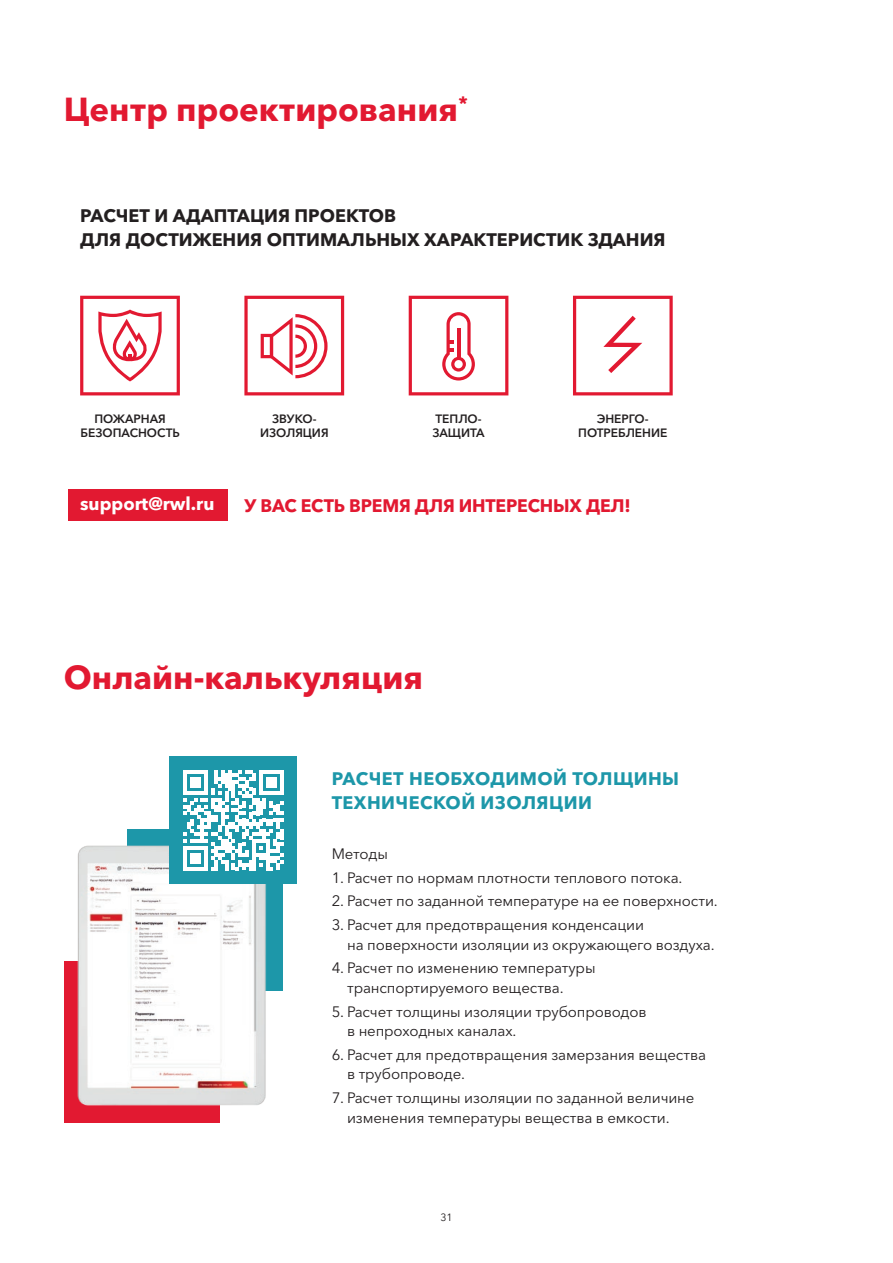
<style>
.page{position:relative;width:893px;height:1263px;background:#fff}
.page>*{position:absolute;margin:0;border:0;box-sizing:border-box;transform-origin:0 0}
.t1{font:700 33px "Avenir Next Cyr";color:#e21931}
.t2{font:700 18px/24px "Avenir Next Cyr";color:#231f20}
.t3{font:700 18px/24px "Avenir Next Cyr";letter-spacing:.025em;color:#1d97a9}
.t4{font:700 18px "Avenir Next Cyr";letter-spacing:-.01em;color:#e21931}
.t5{font:700 18px "Avenir Next Cyr";color:#fff}
.t6{font:15px/19.5px "Avenir Next Cyr";letter-spacing:-.01em;color:#231f20}
.t7{font:600 12px/14.4px "Avenir Next Cyr";color:#231f20;text-align:center}
.t8{font:10.5px "Avenir Next Cyr";color:#231f20}
</style>
<div class="page">
<div style="left:68px;top:489px;width:159px;height:32px;background:#e21931"></div>
<div style="left:128px;top:829px;width:155px;height:162px;background:#1d97a9"></div>
<img style="left:64px;top:841px;width:202px;height:279px">
<svg style="left:80px;top:296px;width:100px;height:99px"></svg>
<svg style="left:244px;top:296px;width:100px;height:99px"></svg>
<svg style="left:409px;top:296px;width:99px;height:99px"></svg>
<svg style="left:573px;top:296px;width:100px;height:99px"></svg>
<div style="left:170px;top:756px;width:127px;height:128px;background:#1d97a9"></div>
<svg style="left:183px;top:770px;width:100px;height:100px"></svg>
<h1 class="t1" style="left:64px;top:89px;width:405px">Центр проектирования<sup>*</sup></h1>
<p class="t2" style="left:80px;top:203px;width:587px">РАСЧЕТ И АДАПТАЦИЯ ПРОЕКТОВ<br>ДЛЯ ДОСТИЖЕНИЯ ОПТИМАЛЬНЫХ ХАРАКТЕРИСТИК ЗДАНИЯ</p>
<p class="t7" style="left:80px;top:411px;width:101px">ПОЖАРНАЯ<br>БЕЗОПАСНОСТЬ</p>
<p class="t7" style="left:260px;top:411px;width:70px">ЗВУКО-<br>ИЗОЛЯЦИЯ</p>
<p class="t7" style="left:432px;top:411px;width:54px;text-align:left">ТЕПЛО-<br>ЗАЩИТА</p>
<p class="t7" style="left:578px;top:411px;width:91px">ЭНЕРГО-<br>ПОТРЕБЛЕНИЕ</p>
<p class="t5" style="left:80px;top:493px;width:136px">support@rwl.ru</p>
<p class="t4" style="left:244px;top:495px;width:388px">У ВАС ЕСТЬ ВРЕМЯ ДЛЯ ИНТЕРЕСНЫХ ДЕЛ!</p>
<h1 class="t1" style="left:64px;top:658px;width:361px">Онлайн-калькуляция</h1>
<p class="t3" style="left:332px;top:766px;width:349px">РАСЧЕТ НЕОБХОДИМОЙ ТОЛЩИНЫ<br>ТЕХНИЧЕСКОЙ ИЗОЛЯЦИИ</p>
<p class="t6" style="left:332px;top:844px;width:58px">Методы</p>
<p class="t6" style="left:332px;top:868px;width:352px">1. Расчет по нормам плотности теплового потока.</p>
<p class="t6" style="left:332px;top:891px;width:388px">2. Расчет по заданной температуре на ее поверхности.</p>
<p class="t6" style="left:347px;top:915px;width:369px;text-indent:-15px">3. Расчет для предотвращения конденсации<br>на поверхности изоляции из окружающего воздуха.</p>
<p class="t6" style="left:347px;top:958px;width:250px;text-indent:-15px">4. Расчет по изменению температуры транспортируемого вещества.</p>
<p class="t6" style="left:347px;top:1002px;width:301px;text-indent:-15px">5. Расчет толщины изоляции трубопроводов в непроходных каналах.</p>
<p class="t6" style="left:347px;top:1045px;width:360px;text-indent:-15px">6. Расчет для предотвращения замерзания вещества в трубопроводе.</p>
<p class="t6" style="left:347px;top:1088px;width:349px;text-indent:-15px">7. Расчет толщины изоляции по заданной величине изменения температуры вещества в емкости.</p>
<p class="t8" style="left:440px;top:1211px;width:14px">31</p>
</div>
